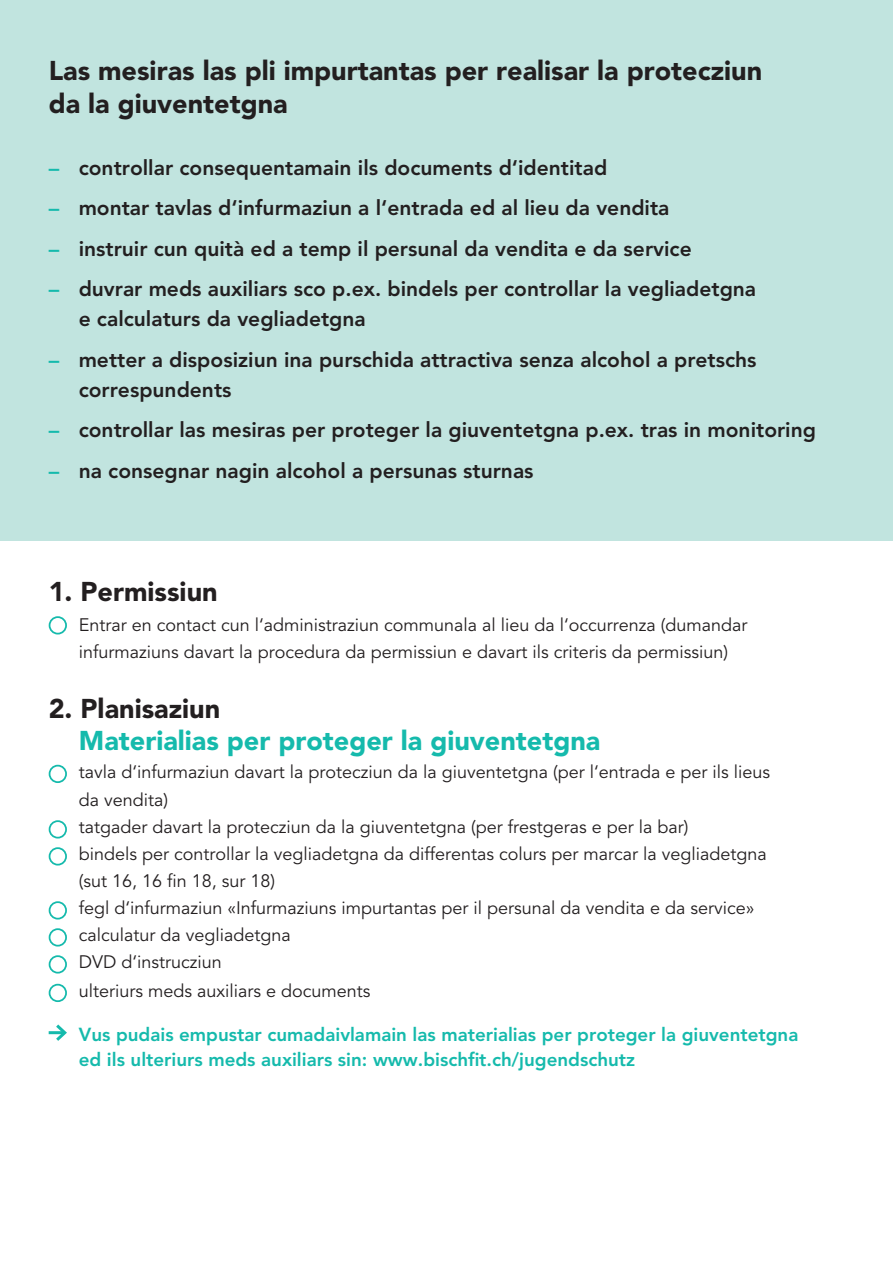
<style>
.page{position:relative;width:893px;height:1263px;background:#fff}
.page>*{position:absolute;margin:0;border:0;box-sizing:border-box;transform-origin:0 0}
.t1{font:900 27px/33px "Avenir";color:#231f20}
.t2{font:900 27px "Avenir";color:#15baac}
.t3{font:800 21px/30px "Avenir";color:#231f20}
.t4{font:800 18.75px/24.8px "Avenir";color:#15baac}
.t5{font:18px/27.3px "Avenir";color:#231f20}
.s1{color:#15baac}
</style>
<div class="page">
<div style="left:0;top:0;width:893px;height:540px;background:#c1e4df"></div>
<div style="left:49px;top:616px;width:18px;height:18px;border:2px solid #15baac;border-radius:50%"></div>
<div style="left:49px;top:765px;width:18px;height:18px;border:2px solid #15baac;border-radius:50%"></div>
<div style="left:49px;top:820px;width:18px;height:18px;border:2px solid #15baac;border-radius:50%"></div>
<div style="left:49px;top:847px;width:18px;height:18px;border:2px solid #15baac;border-radius:50%"></div>
<div style="left:49px;top:901px;width:18px;height:18px;border:2px solid #15baac;border-radius:50%"></div>
<div style="left:49px;top:928px;width:18px;height:18px;border:2px solid #15baac;border-radius:50%"></div>
<div style="left:49px;top:955px;width:18px;height:18px;border:2px solid #15baac;border-radius:50%"></div>
<div style="left:49px;top:984px;width:18px;height:18px;border:2px solid #15baac;border-radius:50%"></div>
<hr style="left:49px;top:1031px;width:16px;height:3px;background:#15baac">
<svg style="left:53px;top:1024px;width:14px;height:17px"></svg>
<h1 class="t1" style="left:49px;top:54px;width:715px">Las mesiras las pli impurtantas per realisar la protecziun da la giuventetgna</h1>
<p class="t3" style="left:49px;top:152px;width:560px"><span class="s1">–</span> controllar consequentamain ils documents d‘identitad</p>
<p class="t3" style="left:49px;top:193px;width:622px"><span class="s1">–</span> montar tavlas d‘infurmaziun a l‘entrada ed al lieu da vendita</p>
<p class="t3" style="left:49px;top:233px;width:644px"><span class="s1">–</span> instruir cun quità ed a temp il persunal da vendita e da service</p>
<p class="t3" style="left:79px;top:274px;width:679px;text-indent:-30px"><span class="s1">–</span> duvrar meds auxiliars sco p.ex. bindels per controllar la vegliadetgna e calculaturs da vegliadetgna</p>
<p class="t3" style="left:79px;top:344px;width:679px;text-indent:-30px"><span class="s1">–</span> metter a disposiziun ina purschida attractiva senza alcohol a pretschs correspundents</p>
<p class="t3" style="left:49px;top:415px;width:769px"><span class="s1">–</span> controllar las mesiras per proteger la giuventetgna p.ex. tras in monitoring</p>
<p class="t3" style="left:49px;top:455px;width:486px"><span class="s1">–</span> na consegnar nagin alcohol a persunas sturnas</p>
<h1 class="t1" style="left:49px;top:575px;width:170px">1. Permissiun</h1>
<p class="t5" style="left:79px;top:612px;width:670px">Entrar en contact cun l‘administraziun communala al lieu da l‘occurrenza (dumandar infurmaziuns davart la procedura da permissiun e davart ils criteris da permissiun)</p>
<h1 class="t1" style="left:49px;top:692px;width:173px">2. Planisaziun</h1>
<h1 class="t2" style="left:79px;top:724px;width:523px">Materialias per proteger la giuventetgna</h1>
<p class="t5" style="left:79px;top:758px;width:693px">tavla d‘infurmaziun davart la protecziun da la giuventetgna (per l‘entrada e per ils lieus da vendita)<br>tatgader davart la protecziun da la giuventetgna (per frestgeras e per la bar)<br>bindels per controllar la vegliadetgna da differentas colurs per marcar la vegliadetgna (sut 16, 16 fin 18, sur 18)<br>fegl d‘infurmaziun «Infurmaziuns impurtantas per il persunal da vendita e da service» calculatur da vegliadetgna<br>DVD d‘instrucziun<br>ulteriurs meds auxiliars e documents</p>
<p class="t4" style="left:79px;top:1022px;width:721px">Vus pudais empustar cumadaivlamain las materialias per proteger la giuventetgna ed ils ulteriurs meds auxiliars sin: www.bischfit.ch/jugendschutz</p>
</div>
